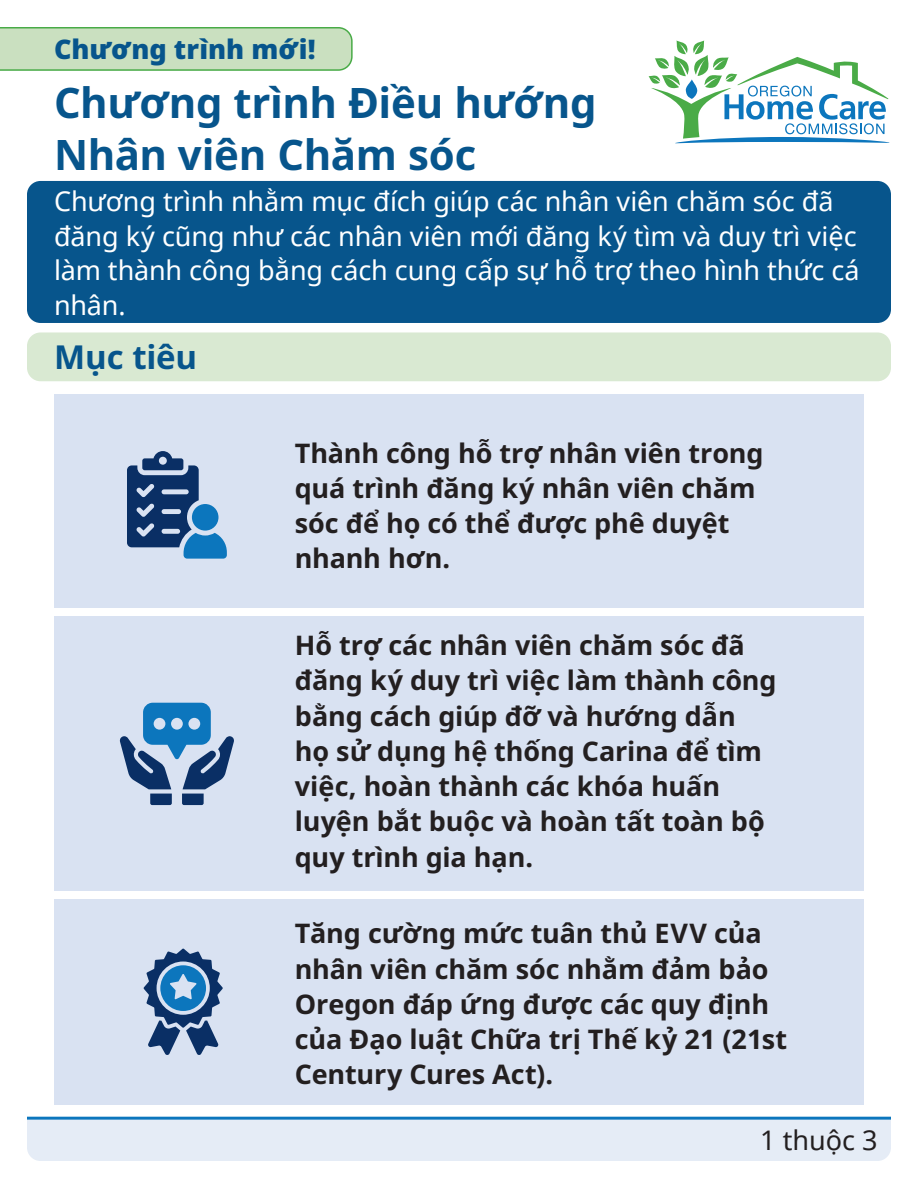
<style>
.page{position:relative;width:918px;height:1188px;background:#fff}
.page>*{position:absolute;margin:0;border:0;box-sizing:border-box;transform-origin:0 0}
.t1{font:700 42px/52.5px "Noto Sans";letter-spacing:-.01em;color:#07558c}
.t2{font:700 33px "Noto Sans";letter-spacing:-.005em;color:#07558c}
.Goals{font:700 27px/35.2px "Noto Sans";letter-spacing:-.005em;color:#231f20}
.Reverse_Text{font:27px/34.5px "Noto Sans";letter-spacing:-.005em;color:#fff}
.NewProgram{font:900 27px "Noto Sans";color:#07558c}
.t3{font:27px "Noto Sans";color:#231f20}
</style>
<div class="page">
<svg style="left:27px;top:1117px;width:864px;height:44px;background:#d8e4f2"></svg>
<div style="left:54px;top:394px;width:810px;height:214px;background:#d9e2f2"></div>
<div style="left:54px;top:617px;width:810px;height:274px;background:#d9e2f2"></div>
<div style="left:54px;top:900px;width:810px;height:205px;background:#d9e2f2"></div>
<div style="left:27px;top:181px;width:864px;height:142px;background:#07558c;border-radius:14px"></div>
<svg style="left:0;top:27px;width:353px;height:44px;background:#c1dcb8"></svg>
<svg style="left:649px;top:40px;width:240px;height:103px"></svg>
<div style="left:27px;top:332px;width:864px;height:49px;background:#d9e9d2;border-radius:14px"></div>
<svg style="left:127px;top:451px;width:100px;height:108px"></svg>
<svg style="left:120px;top:703px;width:114px;height:102px"></svg>
<svg style="left:144px;top:948px;width:79px;height:107px"></svg>
<p class="NewProgram" style="left:54px;top:28px;width:263px">Chương trình mới!</p>
<h1 class="t1" style="left:54px;top:77px;width:544px">Chương trình Điều hướng<br>Nhân viên Chăm sóc</h1>
<p class="Reverse_Text" style="left:54px;top:184px;width:807px">Chương trình nhằm mục đích giúp các nhân viên chăm sóc đã đăng ký cũng như các nhân viên mới đăng ký tìm và duy trì việc làm thành công bằng cách cung cấp sự hỗ trợ theo hình thức cá nhân.</p>
<h2 class="t2" style="left:54px;top:333px;width:145px">Mục tiêu</h2>
<p class="Goals" style="left:295px;top:436px;width:470px">Thành công hỗ trợ nhân viên trong quá trình đăng ký nhân viên chăm sóc để họ có thể được phê duyệt nhanh hơn.</p>
<p class="Goals" style="left:295px;top:628px;width:483px">Hỗ trợ các nhân viên chăm sóc đã đăng ký duy trì việc làm thành công bằng cách giúp đỡ và hướng dẫn họ sử dụng hệ thống Carina để tìm việc, hoàn thành các khóa huấn luyện bắt buộc và hoàn tất toàn bộ quy trình gia hạn.</p>
<p class="Goals" style="left:295px;top:917px;width:494px">Tăng cường mức tuân thủ EVV của nhân viên chăm sóc nhằm đảm bảo<br>Oregon đáp ứng được các quy định của Đạo luật Chữa trị Thế kỷ 21 (21st<br>Century Cures Act).</p>
<p class="t3" style="left:760px;top:1122px;width:119px">1 thuộc 3</p>
</div>
